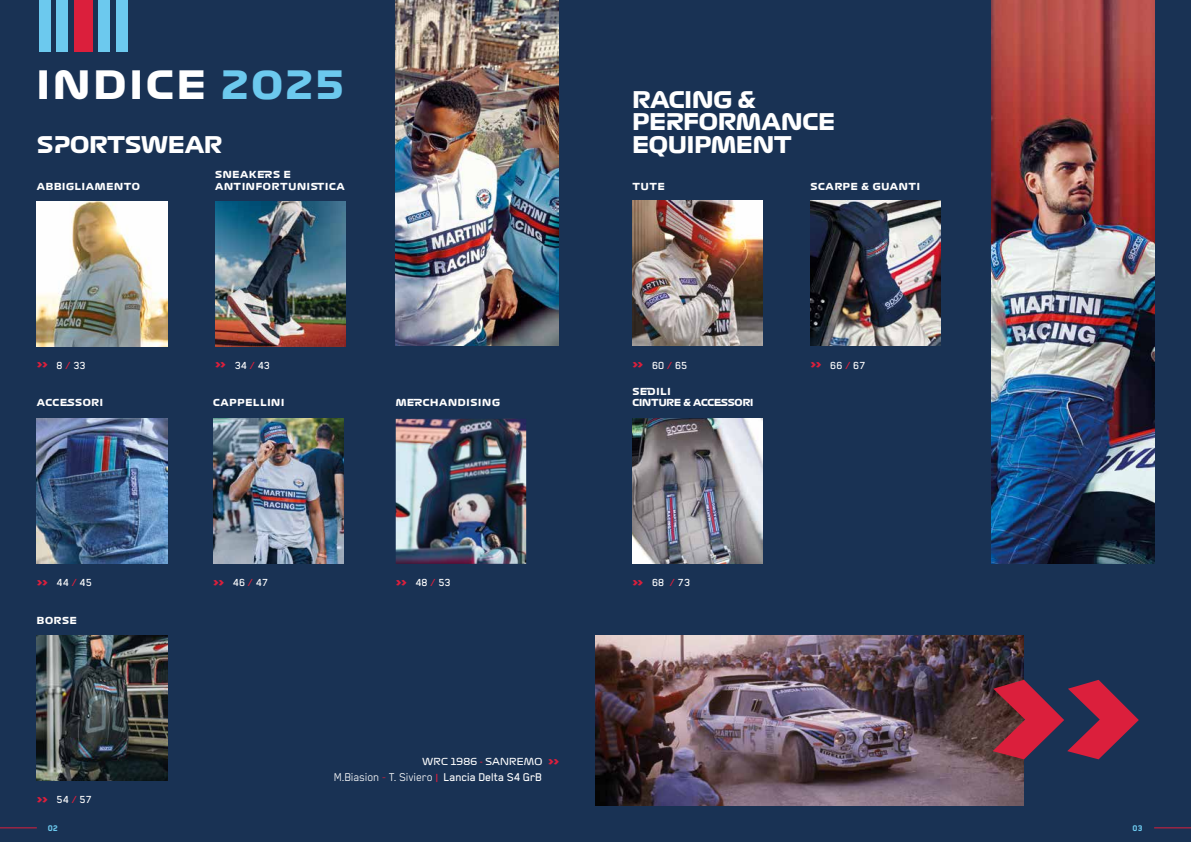
<style>
.page{position:relative;width:1191px;height:842px;background:#193254}
.page>*{position:absolute;margin:0;border:0;box-sizing:border-box;transform-origin:0 0}
.t1{font:800 233.8px "Blender Pro";color:#db1f3c}
.t2{font:38.2px "Formula 1 Display Bold";letter-spacing:.09em;color:#fff}
.t3{font:22.5px/22.5px "Formula 1 Display Bold";color:#fff}
.t4{font:13px "Blender Pro";letter-spacing:-.01em;color:#fff;scale:.96 1}
.t5{font:500 11.8px "Blender Pro";letter-spacing:.005em;color:#fff}
.t6{font:9.5px/11.4px "Formula 1 Display Bold";letter-spacing:.08em;color:#fff}
.t7{font:9.5px/11.4px "Formula 1 Display Bold";color:#fff}
.t8{font:9.5px "Formula 1 Display Regular";letter-spacing:.02em;color:#fff;scale:.96 1}
.t9{font:800 9.5px "Blender Pro";color:#6cc9ee}
.s1{color:#6cc9ee}
.s2{font-weight:800;font-size:16.6px;color:#db1f3c}
.s3{color:#db1f3c}
.s4{font-family:"Blender Pro";font-weight:800;font-size:16.6px;color:#db1f3c}
.s5{font-family:"Formula 1 Display Regular";font-size:9.5px;color:#db1f3c}
.s6{font-weight:500}
</style>
<div class="page">
<hr style="left:0;top:827px;width:37px;height:1px;background:#db1f3c">
<hr style="left:1154px;top:827px;width:37px;height:1px;background:#db1f3c">
<div style="left:99px;top:0;width:11px;height:51px;background:#6cc9ee"></div>
<div style="left:57px;top:0;width:11px;height:51px;background:#6cc9ee"></div>
<div style="left:116px;top:0;width:11px;height:51px;background:#6cc9ee"></div>
<div style="left:40px;top:0;width:11px;height:51px;background:#6cc9ee"></div>
<div style="left:74px;top:0;width:19px;height:51px;background:#db1f3c"></div>
<img style="left:37px;top:201px;width:130px;height:145px">
<img style="left:632px;top:201px;width:131px;height:145px">
<img style="left:213px;top:418px;width:130px;height:145px">
<img style="left:215px;top:201px;width:130px;height:145px">
<img style="left:810px;top:201px;width:131px;height:145px">
<img style="left:396px;top:419px;width:130px;height:145px">
<img style="left:37px;top:418px;width:130px;height:145px">
<img style="left:632px;top:418px;width:131px;height:145px">
<img style="left:37px;top:636px;width:130px;height:145px">
<img style="left:395px;top:0;width:163px;height:346px">
<img style="left:991px;top:0;width:163px;height:564px">
<img style="left:595px;top:636px;width:428px;height:169px">
<h2 class="t2" style="left:37px;top:60px;width:308px">INDICE <span class="s1">2025</span></h2>
<h3 class="t3" style="left:37px;top:132px;width:187px">SPORTSWEAR</h3>
<h3 class="t3" style="left:632px;top:87px;width:204px">RACING &amp;<br>PERFORMANCE<br>EQUIPMENT</h3>
<p class="t6" style="left:215px;top:169px;width:131px">SNEAKERS E<br>ANTINFORTUNISTICA</p>
<p class="t6" style="left:810px;top:180px;width:111px">SCARPE &amp; GUANTI</p>
<p class="t6" style="left:37px;top:180px;width:104px">ABBIGLIAMENTO</p>
<p class="t6" style="left:632px;top:180px;width:34px">TUTE</p>
<p class="t5" style="left:37px;top:359px;width:51px"><span class="s2">››</span> 8 <span class="s3">/</span> 33</p>
<p class="t5" style="left:632px;top:359px;width:57px"><span class="s2">››</span> 60 <span class="s3">/</span> 65</p>
<p class="t5" style="left:215px;top:359px;width:57px"><span class="s2">››</span> 34 <span class="s3">/</span> 43</p>
<p class="t5" style="left:810px;top:359px;width:57px"><span class="s2">››</span> 66 <span class="s3">/</span> 67</p>
<p class="t6" style="left:37px;top:397px;width:68px">ACCESSORI</p>
<p class="t6" style="left:396px;top:397px;width:106px">MERCHANDISING</p>
<p class="t7" style="left:632px;top:385px;width:123px">SEDILI<br>CINTURE &amp; ACCESSORI</p>
<p class="t6" style="left:213px;top:397px;width:73px">CAPPELLINI</p>
<p class="t5" style="left:37px;top:576px;width:57px"><span class="s2">››</span> 44 <span class="s3">/</span> 45</p>
<p class="t5" style="left:396px;top:576px;width:57px"><span class="s2">››</span> 48 <span class="s3">/</span> 53</p>
<p class="t5" style="left:632px;top:576px;width:60px"><span class="s2">››</span> 68 <span class="s3">/</span> 73</p>
<p class="t5" style="left:213px;top:576px;width:57px"><span class="s2">››</span> 46 <span class="s3">/</span> 47</p>
<p class="t6" style="left:37px;top:615px;width:42px">BORSE</p>
<p class="t5" style="left:37px;top:793px;width:57px"><span class="s2">››</span> 54 <span class="s3">/</span> 57</p>
<p class="t8" style="left:422px;top:755px;width:145px">WRC 1986 <span class="s3">-</span> SANREMO <span class="s4">››</span></p>
<h3 class="t4" style="left:334px;top:770px;width:218px">M.Biasion <span class="s3">-</span> T. Siviero <span class="s5">|</span> <span class="s6">Lancia Delta S4 GrB</span></h3>
<h1 class="t1" style="left:987px;top:585px;width:172px">››</h1>
<p class="t9" style="left:48px;top:823px;width:11px">02</p>
<p class="t9" style="left:1132px;top:823px;width:11px">03</p>
</div>
